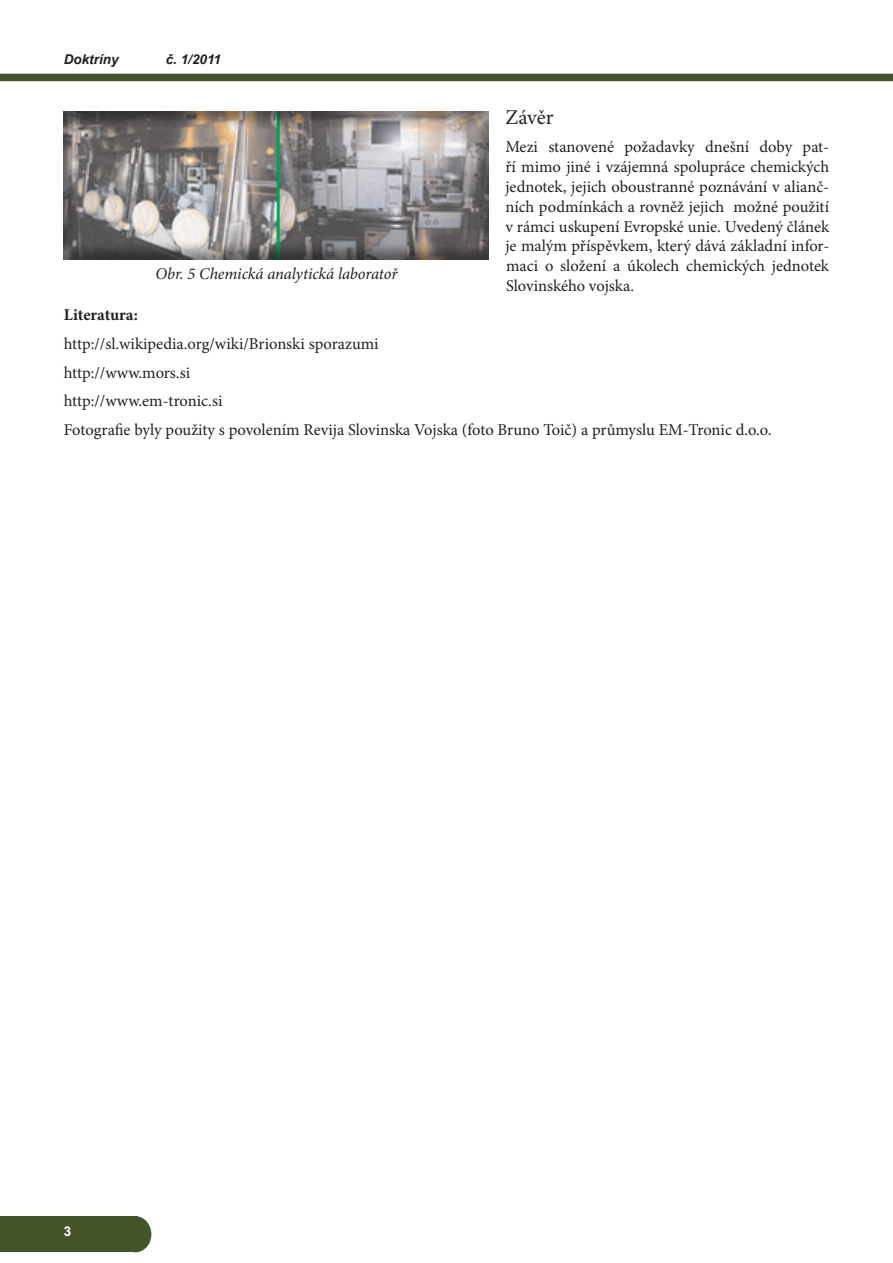
<style>
.page{position:relative;width:893px;height:1263px;background:#fff}
.page>*{position:absolute;margin:0;border:0;box-sizing:border-box;transform-origin:0 0}
.t1{font:21px "Minion Pro";letter-spacing:-.005em;color:#231f20}
.t2{font:16.5px/19.8px "Minion Pro";letter-spacing:-.005em;color:#231f20;text-align:justify}
.t3{font:italic 16.5px "Minion Pro";letter-spacing:-.01em;color:#231f20}
.t4{font:700 16.5px "Minion Pro";letter-spacing:-.005em;color:#231f20}
.t5{font:italic 700 13.5px "Arial";color:#231f20}
.t6{font:700 13.5px "Arial";color:#fff}
</style>
<div class="page">
<div style="left:119px;top:1216px;width:32px;height:36px;background:#455429;border-radius:50%"></div>
<div style="left:0;top:1216px;width:137px;height:36px;background:#455429"></div>
<div style="left:0;top:74px;width:893px;height:7px;background:#455429"></div>
<div style="left:63px;top:110px;width:426px;height:150px;background:#231f20;opacity:.5"></div>
<p class="t5" style="left:64px;top:50px;width:56px">Doktríny</p>
<p class="t5" style="left:166px;top:50px;width:57px">č. 1/2011</p>
<p class="t3" style="left:155px;top:262px;width:243px">Obr. 5 Chemická analytická laboratoř</p>
<p class="t1" style="left:505px;top:103px;width:50px">Závěr</p>
<p class="t2" style="left:505px;top:137px;width:325px">Mezi stanovené požadavky dnešní doby pat&shy;ří mimo jiné i vzájemná spolupráce chemických jednotek, jejich oboustranné poznávání v alianč&shy;ních podmínkách a rovněž jejich možné použití v rámci uskupení Evropské unie. Uvedený článek je malým příspěvkem, který dává základní infor&shy;maci o složení a úkolech chemických jednotek Slovinského vojska.</p>
<p class="t4" style="left:64px;top:303px;width:76px">Literatura:</p>
<p class="t2" style="left:64px;top:329px;width:709px;line-height:28.8px;text-align:left">http://sl.wikipedia.org/wiki/Brionski sporazumi<br>http://www.mors.si<br>http://www.em-tronic.si<br>Fotografie byly použity s povolením Revija Slovinska Vojska (foto Bruno Toič) a průmyslu EM-Tronic d.o.o.</p>
<p class="t6" style="left:64px;top:1222px;width:9px">3</p>
</div>
